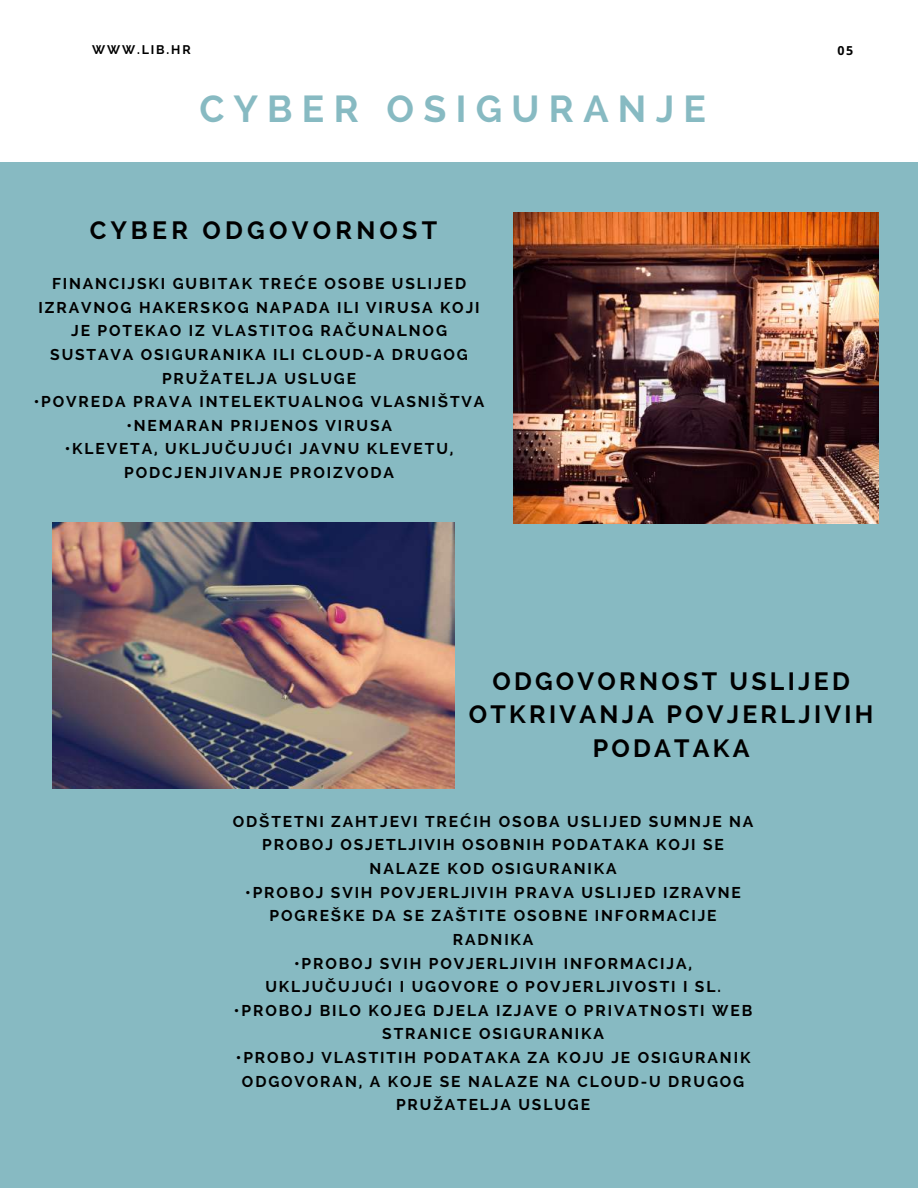
<style>
.page{position:relative;width:918px;height:1188px;background:#fff}
.page>*{position:absolute;margin:0;border:0;box-sizing:border-box;transform-origin:0 0}
.t1{font:700 37.35px "Raleway";letter-spacing:.25em;color:#87bac2}
.t2{font:700 24.9px/33.8px "Raleway";letter-spacing:.13em;color:#000;text-align:center}
.t3{font:700 24.9px "Raleway";letter-spacing:.17em;color:#000}
.t4{font:700 15.6px/23.7px "Raleway";letter-spacing:.12em;color:#000;text-align:center}
.t5{font:700 12.45px "Raleway";letter-spacing:.15em;color:#000}
.t6{font:700 12.45px "Open Sans";color:#000}
.s1{font-family:"Liberation Sans"}
</style>
<div class="page">
<div style="left:0;top:162px;width:918px;height:1026px;background:#87bac2"></div>
<img style="left:513px;top:213px;width:366px;height:310px">
<img style="left:53px;top:522px;width:401px;height:267px">
<p class="t5" style="left:92px;top:42px;width:100px">WWW.LIB.HR</p>
<p class="t6" style="left:837px;top:42px;width:18px">05</p>
<h1 class="t1" style="left:199px;top:87px;width:508px">CYBER OSIGURANJE</h1>
<h2 class="t3" style="left:90px;top:215px;width:349px">CYBER ODGOVORNOST</h2>
<p class="t4" style="left:39px;top:272px;width:443px">FINANCIJSKI GUBITAK TRE<span class="s1">Ć</span>E OSOBE USLIJED IZRAVNOG HAKERSKOG NAPADA ILI VIRUSA KOJI JE POTEKAO IZ VLASTITOG RA<span class="s1">Č</span>UNALNOG SUSTAVA OSIGURANIKA ILI CLOUD-A DRUGOG PRU<span class="s1">Ž</span>ATELJA USLUGE</p>
<p class="t4" style="left:34px;top:390px;width:452px">•POVREDA PRAVA INTELEKTUALNOG VLASNI<span class="s1">Š</span>TVA</p>
<p class="t4" style="left:126px;top:413px;width:267px">•NEMARAN PRIJENOS VIRUSA</p>
<p class="t4" style="left:65px;top:437px;width:390px">•KLEVETA, UKLJU<span class="s1">Č</span>UJU<span class="s1">Ć</span>I JAVNU KLEVETU,<br>PODCJENJIVANJE PROIZVODA</p>
<h2 class="t2" style="left:469px;top:664px;width:406px">ODGOVORNOST USLIJED<br>OTKRIVANJA POVJERLJIVIH<br>PODATAKA</h2>
<p class="t4" style="left:233px;top:809px;width:522px">OD<span class="s1">Š</span>TETNI ZAHTJEVI TRE<span class="s1">Ć</span>IH OSOBA USLIJED SUMNJE NA<br>PROBOJ OSJETLJIVIH OSOBNIH PODATAKA KOJI SE<br>NALAZE KOD OSIGURANIKA</p>
<p class="t4" style="left:245px;top:880px;width:497px">•PROBOJ SVIH POVJERLJIVIH PRAVA USLIJED IZRAVNE<br>POGRE<span class="s1">Š</span>KE DA SE ZA<span class="s1">Š</span>TITE OSOBNE INFORMACIJE<br>RADNIKA</p>
<p class="t4" style="left:265px;top:951px;width:457px">•PROBOJ SVIH POVJERLJIVIH INFORMACIJA,<br>UKLJU<span class="s1">Č</span>UJU<span class="s1">Ć</span>I I UGOVORE O POVJERLJIVOSTI I SL.</p>
<p class="t4" style="left:234px;top:998px;width:520px">•PROBOJ BILO KOJEG DJELA IZJAVE O PRIVATNOSTI WEB<br>STRANICE OSIGURANIKA</p>
<p class="t4" style="left:236px;top:1046px;width:516px">•PROBOJ VLASTITIH PODATAKA ZA KOJU JE OSIGURANIK<br>ODGOVORAN, A KOJE SE NALAZE NA CLOUD-U DRUGOG<br>PRU<span class="s1">Ž</span>ATELJA USLUGE</p>
</div>
